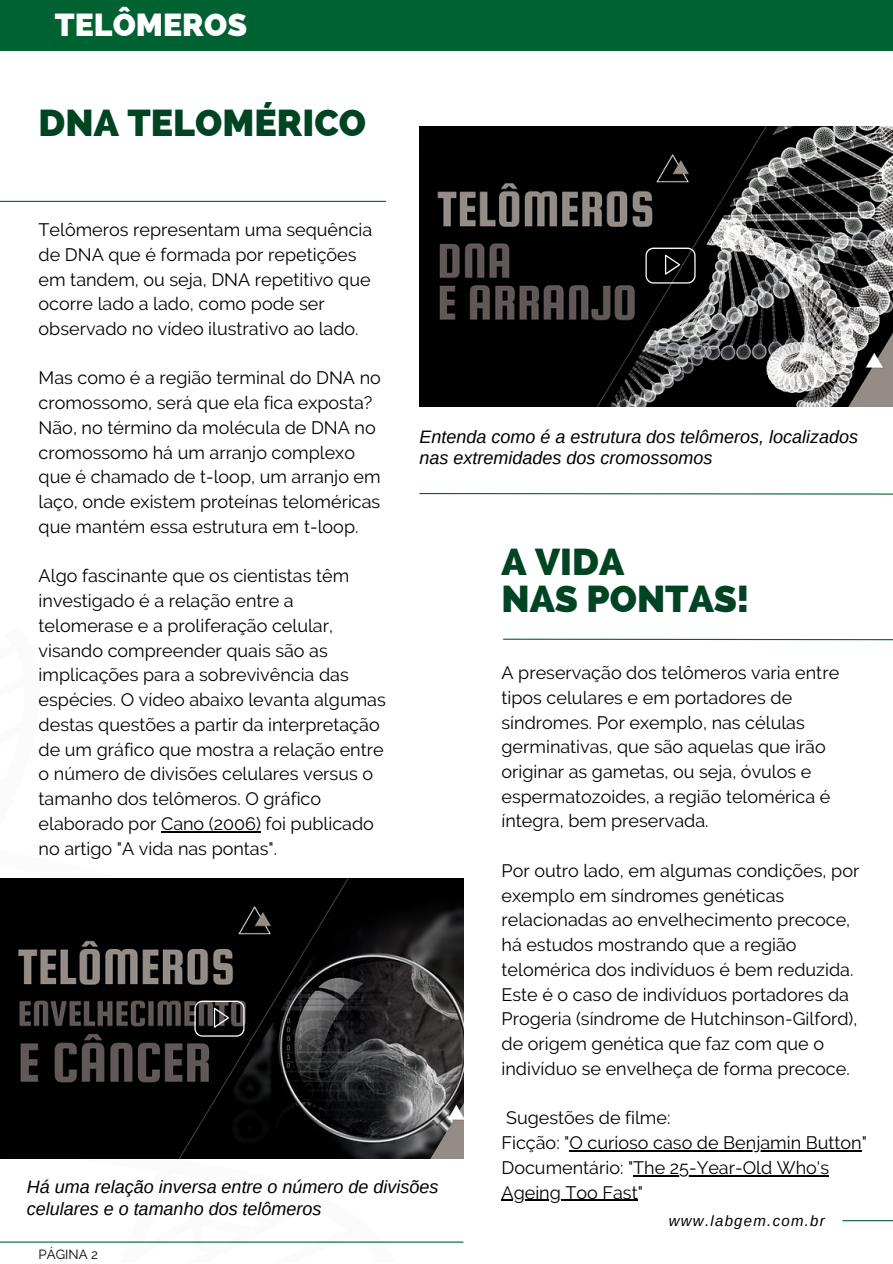
<style>
.page{position:relative;width:893px;height:1264px;background:#fff}
.page>*{position:absolute;margin:0;border:0;box-sizing:border-box;transform-origin:0 0}
.t1{font:800 37.5px/37px "Raleway";color:#014424}
.t2{font:800 31.95px "Raleway";color:#fff}
.t3{font:18px/24.8px "Raleway";color:#000}
.t4{font:italic 18px/21.3px "Arimo";color:#000}
.t5{font:italic 15px "Arimo";letter-spacing:.085em;color:#000}
.t6{font:13.2px "Raleway";color:#000}
</style>
<div class="page">
<img style="left:419px;top:126px;width:473px;height:280px">
<hr style="left:0;top:201px;width:386px;height:1px;background:#006233">
<svg style="left:419px;top:493px;width:473px;height:2px"></svg>
<hr style="left:0;top:1241px;width:463px;height:1px;background:#006233">
<hr style="left:842px;top:1220px;width:50px;height:1px;background:#006233">
<svg style="left:101px;top:1241px;width:286px;height:2px"></svg>
<div style="left:0;top:0;width:892px;height:51px;background:#006233"></div>
<img style="left:0;top:878px;width:463px;height:280px">
<hr style="left:569px;top:1150px;width:292px;height:1px;background:#000">
<hr style="left:633px;top:1174px;width:196px;height:2px;background:#000">
<hr style="left:501px;top:1199px;width:136px;height:1px;background:#000">
<svg style="left:503px;top:638px;width:389px;height:3px"></svg>
<svg style="left:645px;top:247px;width:50px;height:36px;background:#222"></svg>
<svg style="left:0;top:878px;width:244px;height:269px;background:#161514"></svg>
<h2 class="t2" style="left:55px;top:6px;width:193px">TELÔMEROS</h2>
<h1 class="t1" style="left:39px;top:105px;width:329px">DNA TELOMÉRICO</h1>
<p class="t3" style="left:39px;top:217px;width:335px">Telômeros representam uma sequência de DNA que é formada por repetições em tandem, ou seja, DNA repetitivo que ocorre lado a lado, como pode ser observado no vídeo ilustrativo ao lado.</p>
<p class="t3" style="left:39px;top:366px;width:344px">Mas como é a região terminal do DNA no cromossomo, será que ela fica exposta?<br>Não, no término da molécula de DNA no cromossomo há um arranjo complexo que é chamado de t-loop, um arranjo em laço, onde existem proteínas teloméricas que mantém essa estrutura em t-loop.</p>
<p class="t3" style="left:39px;top:563px;width:348px">Algo fascinante que os cientistas têm investigado é a relação entre a telomerase e a proliferação celular, visando compreender quais são as implicações para a sobrevivência das espécies. O vídeo abaixo levanta algumas destas questões a partir da interpretação de um gráfico que mostra a relação entre o número de divisões celulares versus o tamanho dos telômeros. O gráfico elaborado por Cano (2006) foi publicado no artigo "A vida nas pontas".</p>
<p class="t4" style="left:419px;top:426px;width:440px">Entenda como é a estrutura dos telômeros, localizados nas extremidades dos cromossomos</p>
<h1 class="t1" style="left:501px;top:543px;width:249px">A VIDA<br>NAS PONTAS!</h1>
<p class="t3" style="left:501px;top:660px;width:339px">A preservação dos telômeros varia entre tipos celulares e em portadores de síndromes. Por exemplo, nas células germinativas, que são aquelas que irão originar as gametas, ou seja, óvulos e espermatozoides, a região telomérica é íntegra, bem preservada.</p>
<p class="t3" style="left:501px;top:858px;width:359px">Por outro lado, em algumas condições, por exemplo em síndromes genéticas relacionadas ao envelhecimento precoce, há estudos mostrando que a região telomérica dos indivíduos é bem reduzida.<br>Este é o caso de indivíduos portadores da Progeria (síndrome de Hutchinson-Gilford), de origem genética que faz com que o indivíduo se envelheça de forma precoce.</p>
<p class="t3" style="left:501px;top:1105px;width:367px">Sugestões de filme:<br>Ficção: "O curioso caso de Benjamin Button"<br>Documentário: "The 25-Year-Old Who's<br>Ageing Too Fast"</p>
<p class="t4" style="left:27px;top:1176px;width:413px">Há uma relação inversa entre o número de divisões celulares e o tamanho dos telômeros</p>
<p class="t5" style="left:668px;top:1212px;width:158px">www.labgem.com.br</p>
<p class="t6" style="left:39px;top:1246px;width:61px">PÁGINA 2</p>
</div>
